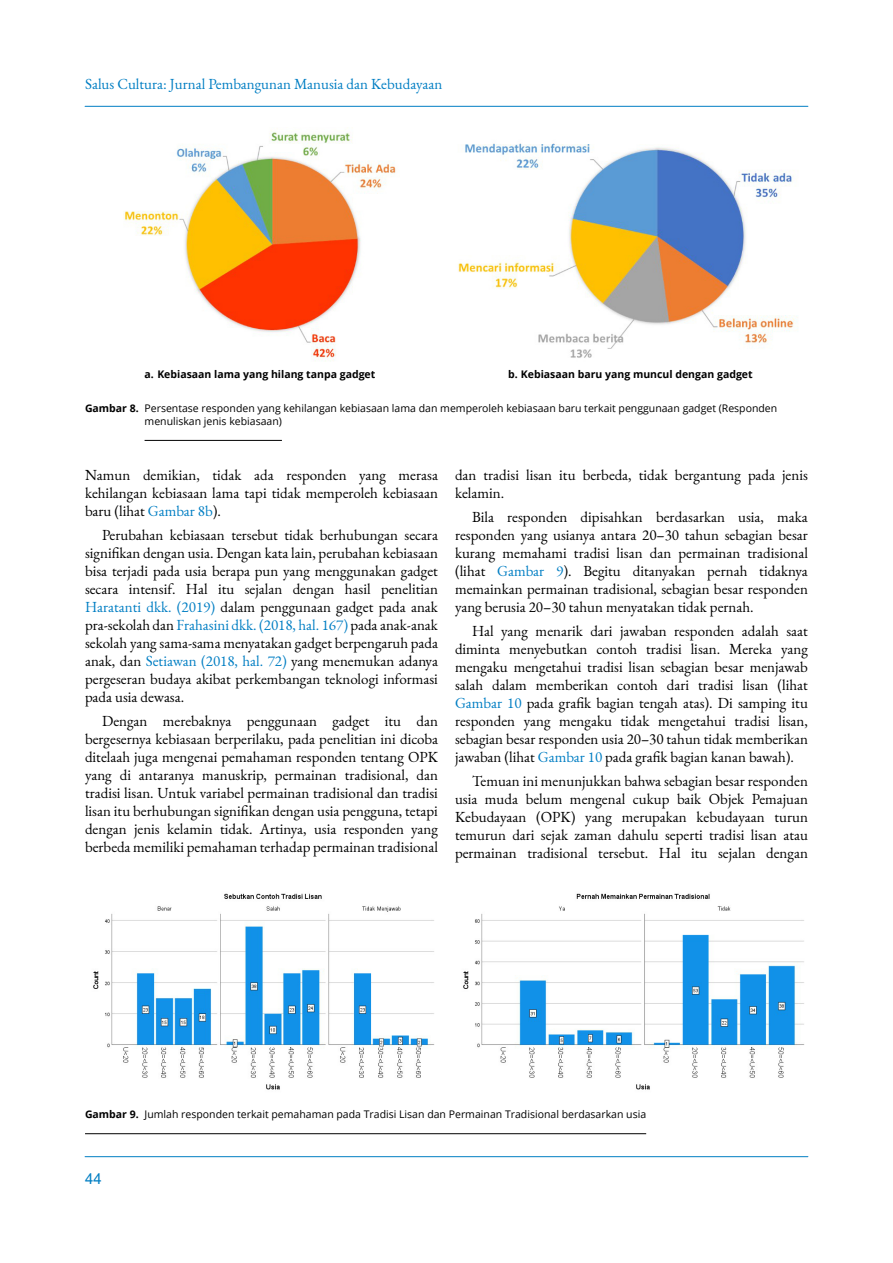
<style>
.page{position:relative;width:893px;height:1263px;background:#fff}
.page>*{position:absolute;margin:0;border:0;box-sizing:border-box;transform-origin:0 0}
.t1{font:15px/18px "EB Garamond";color:#000;text-align:justify}
.t2{font:15px "EB Garamond";color:#007ec3}
.t3{font:15px "Arial";color:#007ec3}
.t4{font:10.5px/12.6px "Open Sans";color:#000}
.t5{font:700 10.5px "Open Sans";color:#000}
.s1{font-weight:700}
.s2{color:#007ec3}
</style>
<div class="page">
<hr style="left:85px;top:106px;width:723px;height:1px;background:#007ec3">
<hr style="left:85px;top:1156px;width:723px;height:1px;background:#007ec3">
<img style="left:124px;top:130px;width:272px;height:231px">
<img style="left:458px;top:143px;width:340px;height:215px">
<hr style="left:145px;top:440px;width:137px;height:1px;background:#000">
<img style="left:93px;top:893px;width:342px;height:197px">
<img style="left:463px;top:893px;width:342px;height:197px">
<hr style="left:85px;top:1133px;width:561px;height:1px;background:#000">
<p class="t2" style="left:85px;top:74px;width:359px">Salus Cultura: Jurnal Pembangunan Manusia dan Kebudayaan</p>
<p class="t5" style="left:145px;top:370px;width:232px">a. Kebiasaan lama yang hilang tanpa gadget</p>
<p class="t5" style="left:508px;top:370px;width:246px">b. Kebiasaan baru yang muncul dengan gadget</p>
<p class="t4" style="left:145px;top:403px;width:634px;text-indent:-60px"><span class="s1">Gambar 8.</span> Persentase responden yang kehilangan kebiasaan lama dan memperoleh kebiasaan baru terkait penggunaan gadget (Responden menuliskan jenis kebiasaan)</p>
<p class="t1" style="left:85px;top:466px;width:354px">Namun demikian, tidak ada responden yang merasa kehilangan kebiasaan lama tapi tidak memperoleh kebiasaan baru (lihat <span class="s2">Gambar 8b</span>).</p>
<p class="t1" style="left:85px;top:526px;width:354px;text-indent:17px">Perubahan kebiasaan tersebut tidak berhubungan secara signifikan dengan usia. Dengan kata lain, perubahan kebiasaan bisa terjadi pada usia berapa pun yang menggunakan gadget secara intensif. Hal itu sejalan dengan hasil penelitian <span class="s2">Haratanti dkk. (2019)</span> dalam penggunaan gadget pada anak pra-sekolah dan <span class="s2">Frahasini dkk. (2018, hal. 167)</span> pada anak-anak sekolah yang sama-sama menyatakan gadget berpengaruh pada anak, dan <span class="s2">Setiawan (2018, hal. 72)</span> yang menemukan adanya pergeseran budaya akibat perkembangan teknologi informasi pada usia dewasa.</p>
<p class="t1" style="left:85px;top:712px;width:354px;text-indent:17px">Dengan merebaknya penggunaan gadget itu dan bergesernya kebiasaan berperilaku, pada penelitian ini dicoba ditelaah juga mengenai pemahaman responden tentang OPK yang di antaranya manuskrip, permainan tradisional, dan tradisi lisan. Untuk variabel permainan tradisional dan tradisi lisan itu berhubungan signifikan dengan usia pengguna, tetapi dengan jenis kelamin tidak. Artinya, usia responden yang berbeda memiliki pemahaman terhadap permainan tradisional</p>
<p class="t1" style="left:455px;top:466px;width:354px">dan tradisi lisan itu berbeda, tidak bergantung pada jenis kelamin.</p>
<p class="t1" style="left:455px;top:508px;width:354px;text-indent:17px">Bila responden dipisahkan berdasarkan usia, maka responden yang usianya antara 20–30 tahun sebagian besar kurang memahami tradisi lisan dan permainan tradisional (lihat <span class="s2">Gambar 9</span>). Begitu ditanyakan pernah tidaknya memainkan permainan tradisional, sebagian besar responden yang berusia 20–30 tahun menyatakan tidak pernah.</p>
<p class="t1" style="left:455px;top:622px;width:354px;text-indent:17px">Hal yang menarik dari jawaban responden adalah saat diminta menyebutkan contoh tradisi lisan. Mereka yang mengaku mengetahui tradisi lisan sebagian besar menjawab salah dalam memberikan contoh dari tradisi lisan (lihat <span class="s2">Gambar 10</span> pada grafik bagian tengah atas). Di samping itu responden yang mengaku tidak mengetahui tradisi lisan, sebagian besar responden usia 20–30 tahun tidak memberikan jawaban (lihat <span class="s2">Gambar 10</span> pada grafik bagian kanan bawah).</p>
<p class="t1" style="left:455px;top:772px;width:354px;text-indent:17px">Temuan ini menunjukkan bahwa sebagian besar responden usia muda belum mengenal cukup baik Objek Pemajuan Kebudayaan (OPK) yang merupakan kebudayaan turun temurun dari sejak zaman dahulu seperti tradisi lisan atau permainan tradisional tersebut. Hal itu sejalan dengan</p>
<p class="t4" style="left:85px;top:1109px;width:563px"><span class="s1">Gambar 9.</span> Jumlah responden terkait pemahaman pada Tradisi Lisan dan Permainan Tradisional berdasarkan usia</p>
<p class="t3" style="left:85px;top:1173px;width:18px">44</p>
</div>
